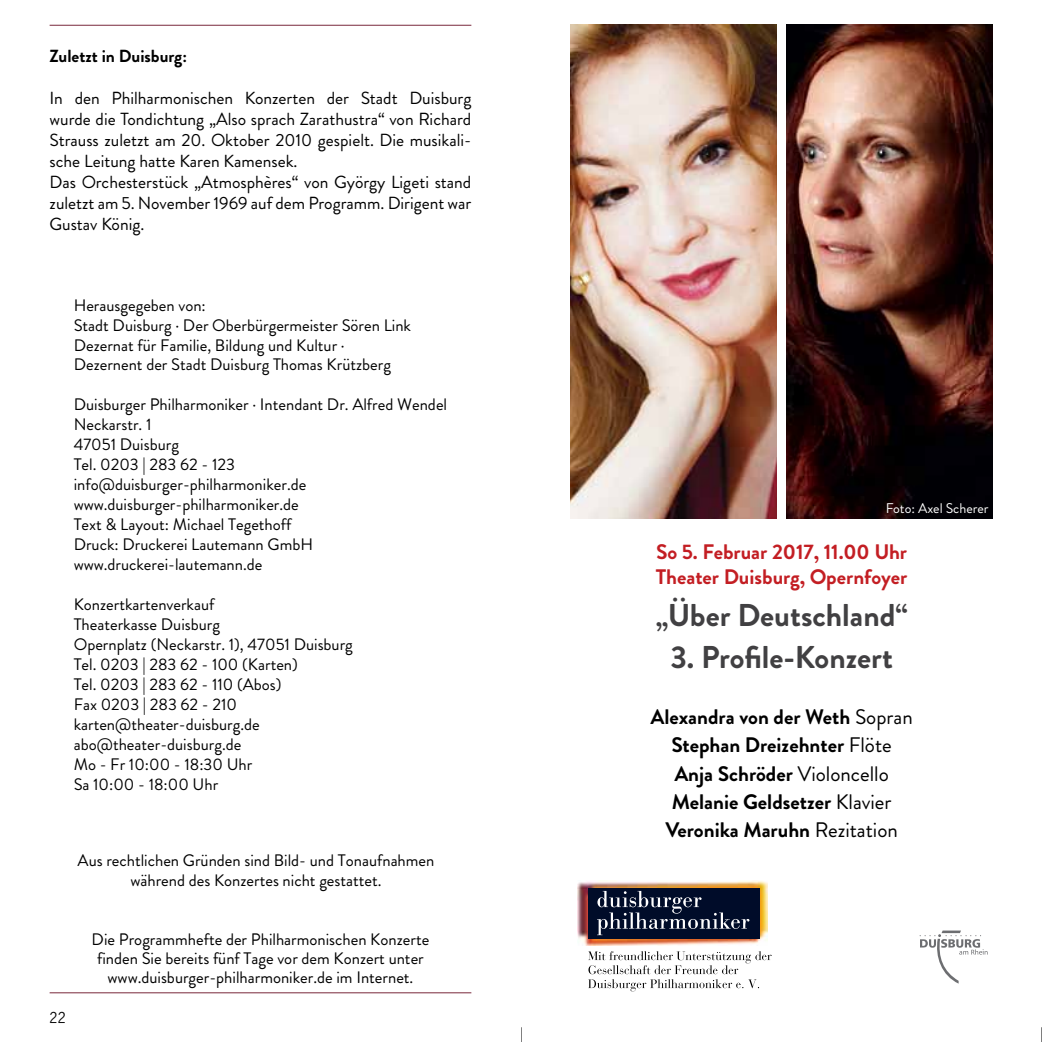
<style>
.page{position:relative;width:1042px;height:1042px;background:#fff}
.page>*{position:absolute;margin:0;border:0;box-sizing:border-box;transform-origin:0 0}
.t1{font:700 31.5px "Brandon";color:#414042}
.t2{font:700 21px/28.3px "Brandon";color:#000;text-align:center}
.t3{font:700 21px/25.2px "Brandon";color:#c31e23}
.t4{font:17.5px/21px "Brandon";color:#000}
.t5{font:700 17.5px "Brandon";color:#000}
.t6{font:16.62px/19.9px "Brandon";color:#000}
.t7{font:15.75px "News Gothic BQ";color:#000}
.t8{font:14px "Brandon";color:#fff}
.s1{font-weight:400}
</style>
<div class="page">
<hr style="left:50px;top:25px;width:421px;height:1px;background:#79283b">
<hr style="left:50px;top:992px;width:421px;height:1px;background:#79283b">
<img style="left:577px;top:880px;width:191px;height:65px">
<svg style="left:919px;top:930px;width:68px;height:53px"></svg>
<div style="left:588px;top:887px;width:172px;height:51px;background:#000c29"></div>
<svg style="left:597px;top:891px;width:152px;height:45px"></svg>
<svg style="left:588px;top:951px;width:183px;height:40px"></svg>
<img style="left:786px;top:24px;width:206px;height:494px">
<img style="left:571px;top:24px;width:205px;height:494px">
<svg style="left:521px;top:1027px;width:1px;height:15px"></svg>
<svg style="left:1041px;top:1027px;width:1px;height:15px"></svg>
<p class="t5" style="left:50px;top:44px;width:139px">Zuletzt in Duisburg:</p>
<p class="t4" style="left:50px;top:88px;width:423px">In den Philharmonischen Konzerten der Stadt Duisburg wurde die Tondichtung „Also sprach Zarathustra“ von Richard Strauss zuletzt am 20. Oktober 2010 gespielt. Die musikali&shy;sche Leitung hatte Karen Kamensek.<br>Das Orchesterstück „Atmosphères“ von György Ligeti stand zuletzt am 5. November 1969 auf dem Programm. Dirigent war Gustav König.</p>
<p class="t6" style="left:74px;top:295px;width:339px">Herausgegeben von:<br>Stadt Duisburg · Der Oberbürgermeister Sören Link Dezernat für Familie, Bildung und Kultur · Dezernent der Stadt Duisburg Thomas Krützberg</p>
<p class="t6" style="left:74px;top:395px;width:375px">Duisburger Philharmoniker · Intendant Dr. Alfred Wendel<br>Neckarstr. 1<br>47051 Duisburg<br>Tel. 0203 | 283 62 - 123 info@duisburger-philharmoniker.de www.duisburger-philharmoniker.de<br>Text &amp; Layout: Michael Tegethoff<br>Druck: Druckerei Lautemann GmbH www.druckerei-lautemann.de</p>
<p class="t6" style="left:74px;top:594px;width:281px">Konzertkartenverkauf<br>Theaterkasse Duisburg<br>Opernplatz (Neckarstr. 1), 47051 Duisburg<br>Tel. 0203 | 283 62 - 100 (Karten)<br>Tel. 0203 | 283 62 - 110 (Abos)<br>Fax 0203 | 283 62 - 210 karten@theater-duisburg.de abo@theater-duisburg.de<br>Mo - Fr 10:00 - 18:30 Uhr<br>Sa 10:00 - 18:00 Uhr</p>
<p class="t6" style="left:78px;top:851px;width:358px;text-align:center">Aus rechtlichen Gründen sind Bild- und Tonaufnahmen während des Konzertes nicht gestattet.</p>
<p class="t7" style="left:50px;top:1009px;width:18px">22</p>
<p class="t6" style="left:92px;top:930px;width:339px;line-height:19.2px;text-align:center">Die Programmhefte der Philharmonischen Konzerte finden Sie bereits fünf Tage vor dem Konzert unter www.duisburger-philharmoniker.de im Internet.</p>
<p class="t8" style="left:885px;top:498px;width:104px">Foto: Axel Scherer</p>
<p class="t3" style="left:656px;top:539px;width:253px">So 5. Februar 2017, 11.00 Uhr<br>Theater Duisburg, Opernfoyer</p>
<h1 class="t1" style="left:655px;top:593px;width:254px">„Über Deutschland“</h1>
<h1 class="t1" style="left:670px;top:635px;width:224px">3. Profile-Konzert</h1>
<p class="t2" style="left:650px;top:703px;width:264px">Alexandra von der Weth <span class="s1">Sopran<br></span>Stephan Dreizehnter <span class="s1">Flöte<br></span>Anja Schröder <span class="s1">Violoncello<br></span>Melanie Geldsetzer <span class="s1">Klavier<br></span>Veronika Maruhn <span class="s1">Rezitation</span></p>
</div>
